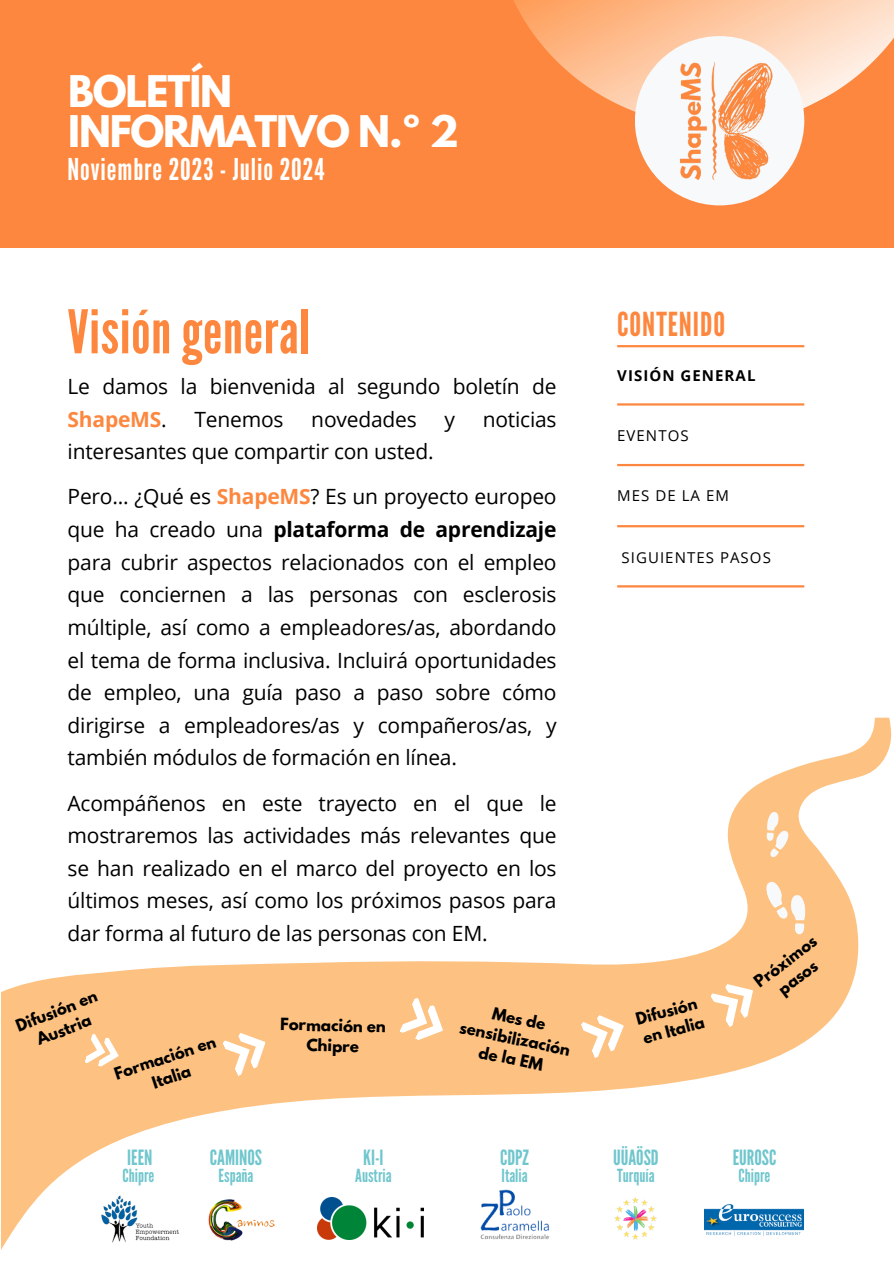
<style>
.page{position:relative;width:894px;height:1264px;background:#fff}
.page>*{position:absolute;margin:0;border:0;box-sizing:border-box;transform-origin:0 0}
.t1{font:60px "League Gothic";letter-spacing:.01em;color:#fd873e}
.t2{font:700 38.55px/40.5px "League Spartan";letter-spacing:-.03em;color:#fff}
.t3{font:33px "League Gothic";letter-spacing:.03em;color:#fd873e}
.t4{font:30px "League Gothic";letter-spacing:.03em;color:#fff}
.t5{font:21px/32.7px "Open Sans";letter-spacing:-.01em;color:#000;text-align:justify}
.t6{font:21px "League Gothic";color:#70c6cd}
.t7{font:18px "League Gothic";color:#70c6cd}
.t8{font:700 15px/20.2px "League Spartan";color:#000;text-align:center}
.t9{font:15px "Open Sans";letter-spacing:.07em;color:#000}
.t10{font:700 15px "Open Sans";letter-spacing:.07em;color:#000}
.s1{font-weight:700;color:#fd873e}
.s2{font-weight:700}
</style>
<div class="page">
<div style="left:0;top:0;width:893px;height:247px;background:#fd873e"></div>
<svg style="left:514px;top:0;width:379px;height:204px"></svg>
<hr style="left:617px;top:403px;width:187px;height:2px;background:#fd873e">
<hr style="left:617px;top:525px;width:187px;height:2px;background:#fd873e">
<hr style="left:617px;top:464px;width:187px;height:2px;background:#fd873e">
<hr style="left:617px;top:585px;width:187px;height:2px;background:#fd873e">
<div style="left:634px;top:36px;width:170px;height:169px;background:#f8f9fa;border-radius:50%"></div>
<img style="left:658px;top:60px;width:123px;height:122px">
<hr style="left:617px;top:345px;width:187px;height:2px;background:#fd873e">
<svg style="left:1px;top:717px;width:890px;height:532px"></svg>
<svg style="left:84px;top:1033px;width:39px;height:37px"></svg>
<svg style="left:222px;top:1024px;width:52px;height:52px"></svg>
<svg style="left:399px;top:996px;width:52px;height:51px"></svg>
<svg style="left:580px;top:1008px;width:51px;height:50px"></svg>
<svg style="left:709px;top:974px;width:54px;height:53px"></svg>
<svg style="left:763px;top:877px;width:49px;height:65px"></svg>
<svg style="left:759px;top:810px;width:31px;height:54px"></svg>
<img style="left:317px;top:1197px;width:106px;height:42px">
<img style="left:480px;top:1189px;width:69px;height:50px">
<img style="left:613px;top:1196px;width:44px;height:44px">
<img style="left:704px;top:1200px;width:99px;height:40px">
<img style="left:89px;top:1192px;width:102px;height:54px">
<img style="left:202px;top:1193px;width:76px;height:54px">
<p class="t2" style="left:68px;top:76px;width:392px">BOLETÍN<br>INFORMATIVO N.º 2</p>
<p class="t4" style="left:68px;top:152px;width:258px">Noviembre 2023 - Julio 2024</p>
<p class="t1" style="left:68px;top:297px;width:244px">Visión general</p>
<h2 class="t5" style="left:68px;top:369px;width:490px">Le damos la bienvenida al segundo boletín de<br><span class="s1">ShapeMS</span>.</h2>
<h2 class="t5" style="left:194px;top:402px;width:90px">Tenemos</h2>
<h2 class="t5" style="left:311px;top:402px;width:107px">novedades</h2>
<h2 class="t5" style="left:444px;top:402px;width:12px">y</h2>
<h2 class="t5" style="left:482px;top:402px;width:75px">noticias</h2>
<h2 class="t5" style="left:68px;top:435px;width:367px">interesantes que compartir con usted.</h2>
<h4 class="t5" style="left:68px;top:480px;width:490px">Pero... ¿Qué es <span class="s1">ShapeMS</span>? Es un proyecto europeo que ha creado una <span class="s2">plataforma de aprendizaje </span>para cubrir aspectos relacionados con el empleo que conciernen a las personas con esclerosis múltiple, así como a empleadores/as, abordando el tema de forma inclusiva. Incluirá oportunidades de empleo, una guía paso a paso sobre cómo dirigirse a empleadores/as y compañeros/as, y también módulos de formación en línea.</h4>
<h1 class="t5" style="left:68px;top:786px;width:490px">Acompáñenos en este trayecto en el que le mostraremos las actividades más relevantes que se han realizado en el marco del proyecto en los últimos meses, así como los próximos pasos para dar forma al futuro de las personas con EM.</h1>
<p class="t8" style="left:14px;top:1018px;width:87px;rotate:-21deg">Difusión en<br>Austria</p>
<p class="t8" style="left:112px;top:1065px;width:107px;rotate:-18deg">Formación en<br>Italia</p>
<p class="t8" style="left:280px;top:1016px;width:107px;rotate:1deg">Formación en<br>Chipre</p>
<p class="t8" style="left:466px;top:998px;width:114px;rotate:12deg">Mes de sensibilización de la EM</p>
<h6 class="t6" style="left:127px;top:1145px;width:27px">IEEN</h6>
<h6 class="t7" style="left:122px;top:1165px;width:33px">Chipre</h6>
<h5 class="t6" style="left:210px;top:1145px;width:54px">CAMINOS</h5>
<h5 class="t7" style="left:218px;top:1165px;width:36px">España</h5>
<p class="t6" style="left:363px;top:1145px;width:22px">KI-I</p>
<p class="t7" style="left:355px;top:1165px;width:38px">Austria</p>
<p class="t6" style="left:500px;top:1145px;width:30px">CDPZ</p>
<p class="t7" style="left:501px;top:1165px;width:27px">Italia</p>
<h5 class="t3" style="left:617px;top:305px;width:109px">CONTENIDO</h5>
<p class="t10" style="left:617px;top:365px;width:140px">VISIÓN GENERAL</p>
<h5 class="t9" style="left:617px;top:425px;width:73px">EVENTOS</h5>
<h5 class="t9" style="left:617px;top:484px;width:113px">MES DE LA EM</h5>
<p class="t9" style="left:621px;top:547px;width:151px">SIGUIENTES PASOS</p>
<h3 class="t8" style="left:634px;top:1010px;width:64px;rotate:-15deg">Difusión</h3>
<p class="t8" style="left:641px;top:1029px;width:65px;rotate:-15deg">en Italia</p>
<p class="t8" style="left:751px;top:977px;width:75px;rotate:-38deg">Próximos pasos</p>
<p class="t6" style="left:613px;top:1145px;width:47px">UÜAÖSD</p>
<p class="t7" style="left:617px;top:1165px;width:39px">Turquía</p>
<p class="t6" style="left:732px;top:1145px;width:45px">EUROSC</p>
<p class="t7" style="left:738px;top:1165px;width:33px">Chipre</p>
</div>
